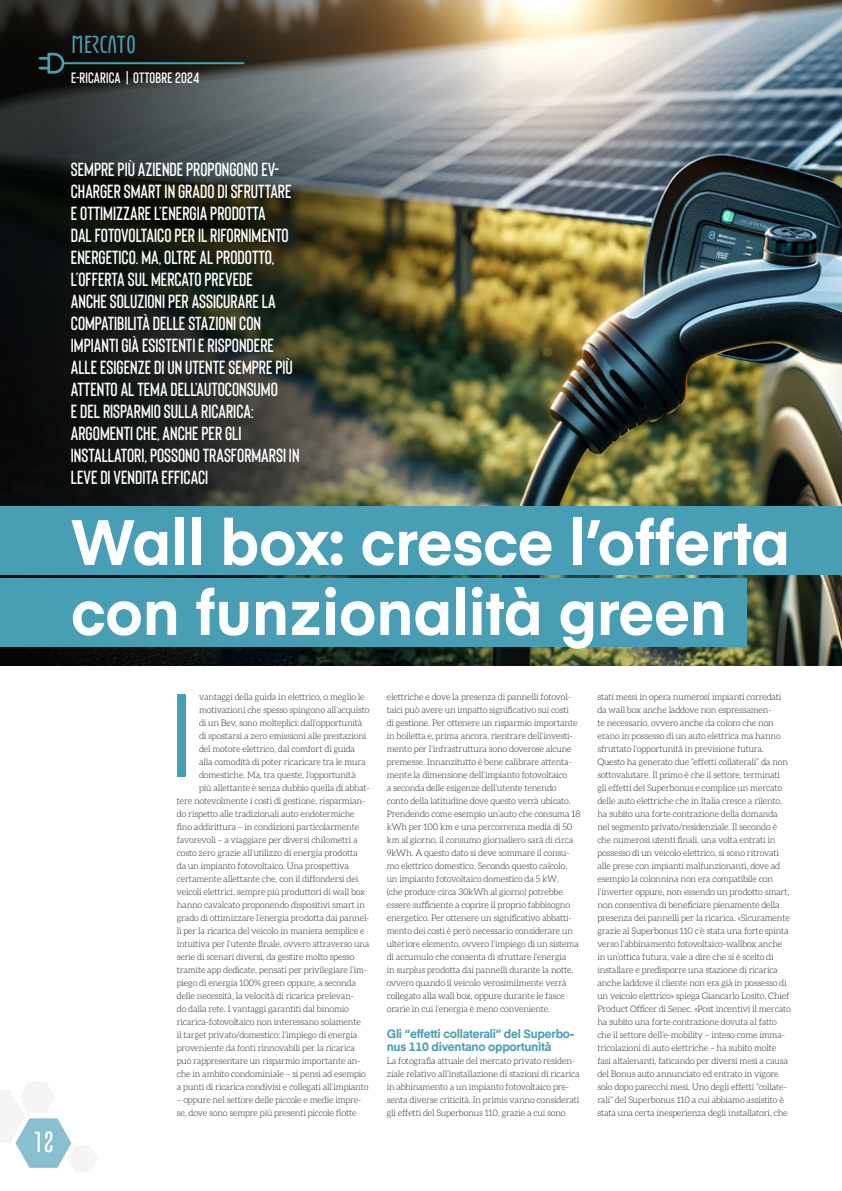
<style>
.page{position:relative;width:842px;height:1191px;background:#fff}
.page>*{position:absolute;margin:0;border:0;box-sizing:border-box;transform-origin:0 0}
.t1{font:113.9px "Eunomia";color:#489fb5}
.testo{font:700 63px/70px "Eina 03";color:#fff}
.t2{font:28.2px "Eunomia";color:#fff}
.testo-2{font:24px "Eunomia";color:#489fb5}
.testo-3{font:600 19px/22px "Bison";color:#fff}
.testo-4{font:600 15px "Bison";letter-spacing:.01em;color:#fff}
.t3{font:700 12px/13px "Eina 01";letter-spacing:-.02em;color:#489fb5}
.t4{font:300 9px/13px "Aleo";letter-spacing:-.02em;color:#1d1d1b}
</style>
<div class="page">
<img style="left:557px;top:0;width:285px;height:666px">
<svg style="left:0;top:1082px;width:97px;height:90px"></svg>
<img style="left:0;top:0;width:557px;height:666px">
<svg style="left:39px;top:53px;width:25px;height:21px"></svg>
<hr style="left:64px;top:62px;width:179px;height:2px;background:#489fb5">
<svg style="left:127px;top:71px;width:1px;height:13px"></svg>
<div style="left:0;top:506px;width:842px;height:69px;background:#489fb5"></div>
<div style="left:0;top:578px;width:747px;height:69px;background:#489fb5"></div>
<p class="testo-2" style="left:71px;top:35px;width:66px">MERCATO</p>
<p class="testo-4" style="left:71px;top:69px;width:130px">E-RICARICA OTTOBRE 2024</p>
<h3 class="t2" style="left:32px;top:1131px;width:24px">18</h3>
<p class="testo-3" style="left:71px;top:157px;width:230px">SEMPRE PIÙ AZIENDE PROPONGONO EV-CHARGER SMART IN GRADO DI SFRUTTARE E OTTIMIZZARE L’ENERGIA PRODOTTA<br>DAL FOTOVOLTAICO PER IL RIFORNIMENTO ENERGETICO. MA, OLTRE AL PRODOTTO, L’OFFERTA SUL MERCATO PREVEDE<br>ANCHE SOLUZIONI PER ASSICURARE LA COMPATIBILITÀ DELLE STAZIONI CON IMPIANTI GIÀ ESISTENTI E RISPONDERE ALLE ESIGENZE DI UN UTENTE SEMPRE PIÙ ATTENTO AL TEMA DELL’AUTOCONSUMO<br>E DEL RISPARMIO SULLA RICARICA:<br>ARGOMENTI CHE, ANCHE PER GLI INSTALLATORI, POSSONO TRASFORMARSI IN LEVE DI VENDITA EFFICACI</p>
<p class="testo" style="left:71px;top:504px;width:721px">Wall box: cresce l’offerta con funzionalità green</p>
<p class="t1" style="left:169px;top:692px;width:26px">I</p>
<p class="t4" style="left:387px;top:690px;width:195px">elettriche e dove la presenza di pannelli fotovol&shy;taici può avere un impatto significativo sui costi<br>di gestione. Per ottenere un risparmio importante in bolletta e, prima ancora, rientrare dell’investi&shy;mento per l’infrastruttura sono doverose alcune premesse. Innanzitutto è bene calibrare attenta&shy;mente la dimensione dell’impianto fotovoltaico<br>a seconda delle esigenze dell’utente tenendo conto della latitudine dove questo verrà ubicato.<br>Prendendo come esempio un’auto che consuma 18 kWh per 100 km e una percorrenza media di 50 km al giorno, il consumo giornaliero sarà di circa 9kWh. A questo dato si deve sommare il consu&shy;mo elettrico domestico. Secondo questo calcolo, un impianto fotovoltaico domestico da 5 kW,<br>(che produce circa 30kWh al giorno) potrebbe essere sufficiente a coprire il proprio fabbisogno energetico. Per ottenere un significativo abbatti&shy;mento dei costi è però necessario considerare un ulteriore elemento, ovvero l’impiego di un sistema di accumulo che consenta di sfruttare l’energia<br>in surplus prodotta dai pannelli durante la notte, ovvero quando il veicolo verosimilmente verrà collegato alla wall box, oppure durante le fasce orarie in cui l’energia è meno conveniente.</p>
<p class="t3" style="left:387px;top:1026px;width:189px">Gli “effetti collaterali” del Superbo&shy;nus 110 diventano opportunità</p>
<p class="t4" style="left:387px;top:1054px;width:194px">La fotografia attuale del mercato privato residen&shy;ziale relativo all’installazione di stazioni di ricarica in abbinamento a un impianto fotovoltaico pre&shy;senta diverse criticità. In primis vanno considerati gli effetti del Superbonus 110, grazie a cui sono</p>
<p class="t4" style="left:199px;top:690px;width:167px">vantaggi della guida in elettrico, o meglio le</p>
<p class="t4" style="left:199px;top:703px;width:172px">motivazioni che spesso spingono all’acquisto</p>
<p class="t4" style="left:199px;top:716px;width:165px">di un Bev, sono molteplici: dall’opportunità</p>
<p class="t4" style="left:199px;top:729px;width:169px">di spostarsi a zero emissioni alle prestazioni</p>
<p class="t4" style="left:199px;top:742px;width:158px">del motore elettrico, dal comfort di guida</p>
<p class="t4" style="left:199px;top:755px;width:168px">alla comodità di poter ricaricare tra le mura</p>
<p class="t4" style="left:199px;top:768px;width:158px">domestiche. Ma, tra queste, l’opportunità</p>
<p class="t4" style="left:199px;top:781px;width:172px">più allettante è senza dubbio quella di abbat-</p>
<p class="t4" style="left:177px;top:794px;width:190px">tere notevolmente i costi di gestione, risparmian-</p>
<p class="t4" style="left:177px;top:807px;width:179px">do rispetto alle tradizionali auto endotermiche</p>
<p class="t4" style="left:177px;top:820px;width:184px">fino addirittura – in condizioni particolarmente</p>
<p class="t4" style="left:177px;top:833px;width:182px">favorevoli – a viaggiare per diversi chilometri a</p>
<p class="t4" style="left:177px;top:846px;width:182px">costo zero grazie all’utilizzo di energia prodotta</p>
<p class="t4" style="left:177px;top:859px;width:174px">da un impianto fotovoltaico. Una prospettiva</p>
<p class="t4" style="left:177px;top:872px;width:183px">certamente allettante che, con il diffondersi dei</p>
<p class="t4" style="left:177px;top:885px;width:190px">veicoli elettrici, sempre più produttori di wall box</p>
<p class="t4" style="left:177px;top:898px;width:190px">hanno cavalcato proponendo dispositivi smart in</p>
<p class="t4" style="left:177px;top:911px;width:194px">grado di ottimizzare l’energia prodotta dai pannel-</p>
<p class="t4" style="left:177px;top:924px;width:189px">li per la ricarica del veicolo in maniera semplice e</p>
<p class="t4" style="left:177px;top:937px;width:194px">intuitiva per l’utente finale, ovvero attraverso una</p>
<p class="t4" style="left:177px;top:950px;width:179px">serie di scenari diversi, da gestire molto spesso</p>
<p class="t4" style="left:177px;top:963px;width:192px">tramite app dedicate, pensati per privilegiare l’im-</p>
<p class="t4" style="left:177px;top:976px;width:181px">piego di energia 100% green oppure, a seconda</p>
<p class="t4" style="left:177px;top:989px;width:179px">delle necessità, la velocità di ricarica prelevan-</p>
<p class="t4" style="left:177px;top:1002px;width:174px">do dalla rete. I vantaggi garantiti dal binomio</p>
<p class="t4" style="left:177px;top:1015px;width:186px">ricarica-fotovoltaico non interessano solamente</p>
<p class="t4" style="left:177px;top:1028px;width:182px">il target privato/domestico: l’impiego di energia</p>
<p class="t4" style="left:177px;top:1041px;width:180px">proveniente da fonti rinnovabili per la ricarica</p>
<p class="t4" style="left:177px;top:1054px;width:185px">può rappresentare un risparmio importante an-</p>
<p class="t4" style="left:177px;top:1067px;width:191px">che in ambito condominiale – si pensi ad esempio</p>
<p class="t4" style="left:177px;top:1080px;width:193px">a punti di ricarica condivisi e collegati all’impianto</p>
<p class="t4" style="left:177px;top:1093px;width:186px">– oppure nel settore delle piccole e medie impre&shy;se, dove sono sempre più presenti piccole flotte</p>
<p class="t4" style="left:597px;top:690px;width:195px">stati messi in opera numerosi impianti corredati da wall box anche laddove non espressamen-<br>te necessario, ovvero anche da coloro che non erano in possesso di un auto elettrica ma hanno sfruttato l’opportunità in previsione futura.<br>Questo ha generato due “effetti collaterali” da non sottovalutare. Il primo è che il settore, terminati gli effetti del Superbonus e complice un mercato delle auto elettriche che in Italia cresce a rilento, ha subito una forte contrazione della domanda nel segmento privato/residenziale. Il secondo è che numerosi utenti finali, una volta entrati in possesso di un veicolo elettrico, si sono ritrovati alle prese con impianti malfunzionanti, dove ad esempio la colonnina non era compatibile con l’inverter oppure, non essendo un prodotto smart, non consentiva di beneficiare pienamente della presenza dei pannelli per la ricarica. «Sicuramente grazie al Superbonus 110 c’è stata una forte spinta verso l’abbinamento fotovoltaico-wallbox anche in un’ottica futura, vale a dire che si è scelto di installare e predisporre una stazione di ricarica anche laddove il cliente non era già in possesso di un veicolo elettrico» spiega Giancarlo Losito, Chief Product Officer di Senec. «Post incentivi il mercato ha subito una forte contrazione dovuta al fatto che il settore dell’e-mobility – inteso come imma&shy;tricolazioni di auto elettriche – ha subito molte fasi altalenanti, faticando per diversi mesi a causa del Bonus auto annunciato ed entrato in vigore solo dopo parecchi mesi. Uno degli effetti “collate&shy;rali” del Superbonus 110 a cui abbiamo assistito è stata una certa inesperienza degli installatori, che</p>
</div>
